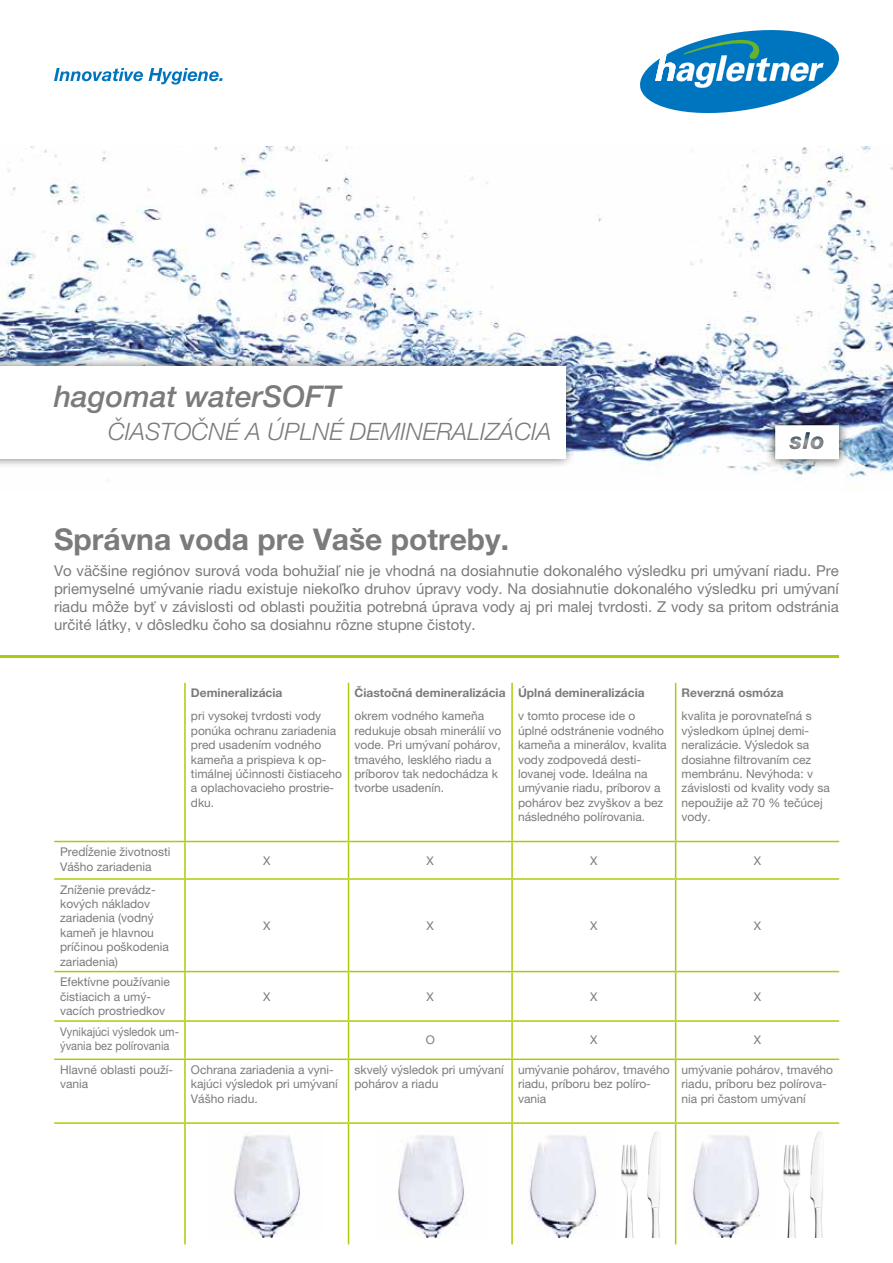
<style>
.page{position:relative;width:893px;height:1263px;background:#fff}
.page>*{position:absolute;margin:0;border:0;box-sizing:border-box;transform-origin:0 0}
.t1{font:700 30px "Helvetica Neue LT Pro";color:#7c7b7b}
.t2{font:italic 500 30px "Helvetica Neue LT Pro";color:#7c7b7b}
.t3{font:italic 300 24px "Helvetica Neue LT Pro";color:#7c7b7b}
.t4{font:15px/18px "Helvetica Neue LT Pro";color:#7c7b7b;text-align:justify}
.t5{font:12px/14.4px "Helvetica Neue LT Pro";color:#7c7b7b}
.t6{font:700 12px "Helvetica Neue LT Pro";color:#7c7b7b}
.t7{font:12px/14.4px "Helvetica Neue LT Pro";color:#7c7b7b;scale:.92 1}
</style>
<div class="page">
<img style="left:0;top:147px;width:893px;height:331px">
<svg style="left:640px;top:30px;width:199px;height:83px"></svg>
<svg style="left:54px;top:68px;width:89px;height:13px"></svg>
<svg style="left:149px;top:68px;width:74px;height:17px"></svg>
<img style="left:234px;top:1135px;width:67px;height:103px">
<img style="left:398px;top:1135px;width:67px;height:103px">
<img style="left:529px;top:1135px;width:68px;height:103px">
<img style="left:692px;top:1135px;width:68px;height:103px">
<img style="left:783px;top:1131px;width:40px;height:107px">
<img style="left:621px;top:1131px;width:39px;height:107px">
<div style="left:0;top:357px;width:575px;height:112px;background:#000;opacity:.5"></div>
<div style="left:0;top:366px;width:565px;height:93px;background:#fff"></div>
<hr style="left:184px;top:683px;width:2px;height:158px;background:#afca0b">
<hr style="left:348px;top:683px;width:1px;height:158px;background:#afca0b">
<hr style="left:511px;top:683px;width:2px;height:158px;background:#afca0b">
<hr style="left:675px;top:683px;width:1px;height:158px;background:#afca0b">
<hr style="left:54px;top:841px;width:131px;height:1px;background:#afca0b">
<hr style="left:185px;top:841px;width:164px;height:1px;background:#afca0b">
<hr style="left:184px;top:842px;width:2px;height:36px;background:#afca0b">
<hr style="left:349px;top:841px;width:163px;height:1px;background:#afca0b">
<hr style="left:348px;top:842px;width:1px;height:36px;background:#afca0b">
<hr style="left:512px;top:841px;width:164px;height:1px;background:#afca0b">
<hr style="left:511px;top:842px;width:2px;height:36px;background:#afca0b">
<hr style="left:676px;top:841px;width:163px;height:1px;background:#afca0b">
<hr style="left:675px;top:842px;width:1px;height:36px;background:#afca0b">
<hr style="left:54px;top:878px;width:131px;height:2px;background:#afca0b">
<hr style="left:185px;top:878px;width:164px;height:2px;background:#afca0b">
<hr style="left:184px;top:880px;width:2px;height:91px;background:#afca0b">
<hr style="left:349px;top:878px;width:163px;height:2px;background:#afca0b">
<hr style="left:348px;top:880px;width:1px;height:91px;background:#afca0b">
<hr style="left:512px;top:878px;width:164px;height:2px;background:#afca0b">
<hr style="left:511px;top:880px;width:2px;height:91px;background:#afca0b">
<hr style="left:676px;top:878px;width:163px;height:2px;background:#afca0b">
<hr style="left:675px;top:880px;width:1px;height:91px;background:#afca0b">
<hr style="left:54px;top:971px;width:131px;height:1px;background:#afca0b">
<hr style="left:185px;top:971px;width:164px;height:1px;background:#afca0b">
<hr style="left:184px;top:972px;width:2px;height:48px;background:#afca0b">
<hr style="left:349px;top:971px;width:163px;height:1px;background:#afca0b">
<hr style="left:348px;top:972px;width:1px;height:48px;background:#afca0b">
<hr style="left:512px;top:971px;width:164px;height:1px;background:#afca0b">
<hr style="left:511px;top:972px;width:2px;height:48px;background:#afca0b">
<hr style="left:676px;top:971px;width:163px;height:1px;background:#afca0b">
<hr style="left:675px;top:972px;width:1px;height:48px;background:#afca0b">
<hr style="left:54px;top:1020px;width:131px;height:2px;background:#afca0b">
<hr style="left:185px;top:1020px;width:164px;height:2px;background:#afca0b">
<hr style="left:184px;top:1022px;width:2px;height:36px;background:#afca0b">
<hr style="left:349px;top:1020px;width:163px;height:2px;background:#afca0b">
<hr style="left:348px;top:1022px;width:1px;height:36px;background:#afca0b">
<hr style="left:512px;top:1020px;width:164px;height:2px;background:#afca0b">
<hr style="left:511px;top:1022px;width:2px;height:36px;background:#afca0b">
<hr style="left:676px;top:1020px;width:163px;height:2px;background:#afca0b">
<hr style="left:675px;top:1022px;width:1px;height:36px;background:#afca0b">
<hr style="left:54px;top:1058px;width:131px;height:2px;background:#afca0b">
<hr style="left:185px;top:1058px;width:164px;height:2px;background:#afca0b">
<hr style="left:184px;top:1060px;width:2px;height:62px;background:#afca0b">
<hr style="left:349px;top:1058px;width:163px;height:2px;background:#afca0b">
<hr style="left:348px;top:1060px;width:1px;height:62px;background:#afca0b">
<hr style="left:512px;top:1058px;width:164px;height:2px;background:#afca0b">
<hr style="left:511px;top:1060px;width:2px;height:62px;background:#afca0b">
<hr style="left:676px;top:1058px;width:163px;height:2px;background:#afca0b">
<hr style="left:675px;top:1060px;width:1px;height:62px;background:#afca0b">
<hr style="left:54px;top:1122px;width:131px;height:2px;background:#afca0b">
<hr style="left:185px;top:1122px;width:164px;height:2px;background:#afca0b">
<hr style="left:184px;top:1124px;width:2px;height:120px;background:#afca0b">
<hr style="left:349px;top:1122px;width:163px;height:2px;background:#afca0b">
<hr style="left:348px;top:1124px;width:1px;height:120px;background:#afca0b">
<hr style="left:512px;top:1122px;width:164px;height:2px;background:#afca0b">
<hr style="left:511px;top:1124px;width:2px;height:120px;background:#afca0b">
<hr style="left:676px;top:1122px;width:163px;height:2px;background:#afca0b">
<hr style="left:675px;top:1124px;width:1px;height:120px;background:#afca0b">
<hr style="left:0;top:655px;width:839px;height:3px;background:#afca0b">
<div style="left:765px;top:415px;width:83px;height:54px;background:#000;opacity:.75"></div>
<svg style="left:775px;top:425px;width:64px;height:34px"></svg>
<h1 class="t2" style="left:54px;top:379px;width:288px">hagomat waterSOFT</h1>
<h2 class="t3" style="left:108px;top:417px;width:445px">ČIASTOČNÉ A ÚPLNÉ DEMINERALIZÁCIA</h2>
<h1 class="t1" style="left:54px;top:520px;width:457px">Správna voda pre Vaše potreby.</h1>
<p class="t4" style="left:54px;top:562px;width:786px">Vo väčšine regiónov surová voda bohužiaľ nie je vhodná na dosiahnutie dokonalého výsledku pri umývaní riadu. Pre priemyselné umývanie riadu existuje niekoľko druhov úpravy vody. Na dosiahnutie dokonalého výsledku pri umývaní riadu môže byť v závislosti od oblasti použitia potrebná úprava vody aj pri malej tvrdosti. Z vody sa pritom odstránia určité látky, v dôsledku čoho sa dosiahnu rôzne stupne čistoty.</p>
<p class="t6" style="left:191px;top:686px;width:93px">Demineralizácia</p>
<p class="t5" style="left:191px;top:709px;width:153px">pri vysokej tvrdosti vody ponúka ochranu zariadenia pred usadením vodného kameňa a prispieva k op&shy;timálnej účinnosti čistiaceho a oplachovacieho prostrie&shy;dku.</p>
<p class="t6" style="left:354px;top:686px;width:153px">Čiastočná demineralizácia</p>
<p class="t5" style="left:354px;top:709px;width:148px">okrem vodného kameňa redukuje obsah minerálií vo vode. Pri umývaní pohárov, tmavého, lesklého riadu a príborov tak nedochádza k tvorbe usadenín.</p>
<p class="t6" style="left:518px;top:686px;width:128px">Úplná demineralizácia</p>
<p class="t5" style="left:518px;top:709px;width:150px">v tomto procese ide o úplné odstránenie vodného kameňa a minerálov, kvalita vody zodpovedá desti&shy;lovanej vode. Ideálna na umývanie riadu, príborov a pohárov bez zvyškov a bez následného polírovania.</p>
<p class="t6" style="left:682px;top:686px;width:104px">Reverzná osmóza</p>
<p class="t5" style="left:682px;top:709px;width:150px">kvalita je porovnateľná s výsledkom úplnej demi&shy;neralizácie. Výsledok sa dosiahne filtrovaním cez membránu. Nevýhoda: v závislosti od kvality vody sa nepoužije až 70 % tečúcej vody.</p>
<p class="t5" style="left:60px;top:844px;width:112px">Predĺženie životnosti<br>Vášho zariadenia</p>
<p class="t5" style="left:263px;top:853px;width:9px">X</p>
<p class="t5" style="left:427px;top:853px;width:9px">X</p>
<p class="t5" style="left:590px;top:853px;width:9px">X</p>
<p class="t5" style="left:754px;top:853px;width:9px">X</p>
<p class="t5" style="left:60px;top:882px;width:110px">Zníženie prevádz&shy;kových nákladov zariadenia (vodný kameň je hlavnou príčinou poškodenia zariadenia)</p>
<p class="t5" style="left:263px;top:918px;width:9px">X</p>
<p class="t5" style="left:427px;top:918px;width:9px">X</p>
<p class="t5" style="left:590px;top:918px;width:9px">X</p>
<p class="t5" style="left:754px;top:918px;width:9px">X</p>
<p class="t5" style="left:60px;top:974px;width:111px">Efektívne používanie čistiacich a umý&shy;vacích prostriedkov</p>
<p class="t5" style="left:263px;top:989px;width:9px">X</p>
<p class="t5" style="left:427px;top:989px;width:9px">X</p>
<p class="t5" style="left:590px;top:989px;width:9px">X</p>
<p class="t5" style="left:754px;top:989px;width:9px">X</p>
<p class="t7" style="left:60px;top:1024px;width:131px">Vynikajúci výsledok um&shy;ývania bez polírovania</p>
<p class="t5" style="left:426px;top:1033px;width:11px">O</p>
<p class="t5" style="left:590px;top:1033px;width:9px">X</p>
<p class="t5" style="left:754px;top:1033px;width:9px">X</p>
<p class="t5" style="left:60px;top:1062px;width:114px">Hlavné oblasti použí&shy;vania</p>
<p class="t5" style="left:191px;top:1062px;width:148px">Ochrana zariadenia a vyni&shy;kajúci výsledok pri umývaní<br>Vášho riadu.</p>
<p class="t5" style="left:354px;top:1062px;width:151px">skvelý výsledok pri umývaní pohárov a riadu</p>
<p class="t5" style="left:518px;top:1062px;width:153px">umývanie pohárov, tmavého riadu, príboru bez políro&shy;vania</p>
<p class="t5" style="left:682px;top:1062px;width:153px">umývanie pohárov, tmavého riadu, príboru bez polírova&shy;nia pri častom umývaní</p>
</div>
